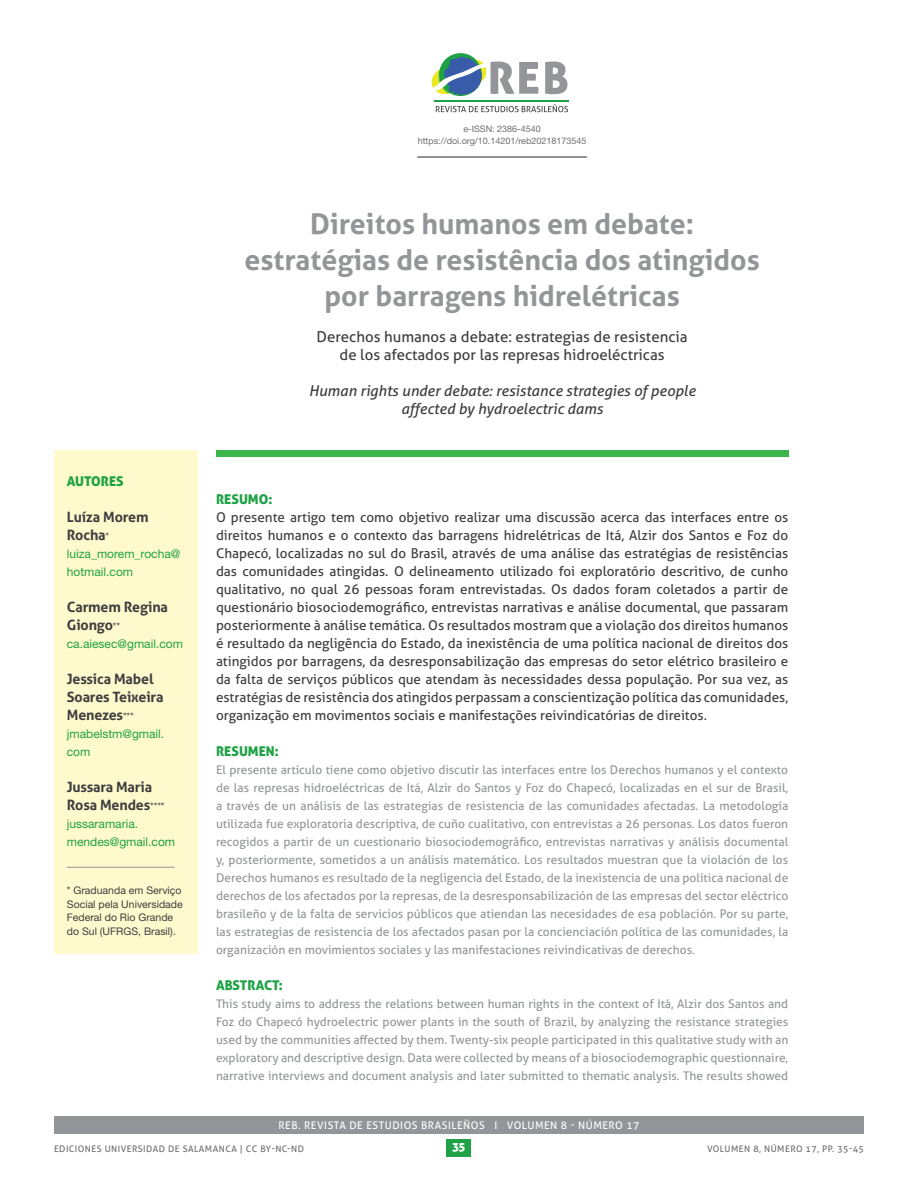
<style>
.page{position:relative;width:918px;height:1188px;background:#fff}
.page>*{position:absolute;margin:0;border:0;box-sizing:border-box;transform-origin:0 0}
.t1{font:700 28.5px/36px "Aller";color:#939598;text-align:center}
.t2{font:15px/18px "Aller";color:#3e3e3f;text-align:center}
.t3{font:italic 15px/18px "Aller";color:#3e3e3f;text-align:center}
.t4{font:700 14.25px/18px "Aller";letter-spacing:-.01em;color:#3e3e3f}
.body{font:13.5px/18px "Aller";color:#3e3e3f;text-align:justify}
.body-2{font:13.5px "Aller Display";color:#1fa245}
.body-3{font:12px/18px "Aller";color:#939598;text-align:justify}
.t5{font:12px/18px "Helvetica Neue";color:#1fa245}
.t6{font:12px "Aller Display";color:#fff}
.body-4{font:10.5px/13.5px "Helvetica Neue";color:#3e3e3f}
.t7{font:10.5px "Aller";letter-spacing:.05em;color:#fff}
.t8{font:9px "Aller";letter-spacing:.05em;color:#6c6d70}
.body-5{font:9px "Helvetica Neue";color:#6c6d70}
.s1{font-family:"Helvetica Neue";font-weight:400;font-size:10.5px}
</style>
<div class="page">
<div style="left:54px;top:1116px;width:810px;height:18px;background:#939598"></div>
<div style="left:447px;top:1139px;width:24px;height:18px;background:#1fa245"></div>
<div style="left:216px;top:450px;width:572px;height:6px;background:#3ab54a"></div>
<div style="left:54px;top:450px;width:144px;height:504px;background:#fffacd"></div>
<hr style="left:67px;top:867px;width:108px;height:1px;background:#939598">
<svg style="left:545px;top:62px;width:22px;height:32px"></svg>
<svg style="left:436px;top:104px;width:132px;height:8px"></svg>
<hr style="left:434px;top:100px;width:135px;height:2px;background:#1fa245">
<svg style="left:439px;top:53px;width:43px;height:43px"></svg>
<svg style="left:431px;top:56px;width:107px;height:40px"></svg>
<hr style="left:418px;top:156px;width:168px;height:2px;background:#6c6d70">
<p class="body-5" style="left:463px;top:124px;width:79px">e-ISSN: 2386-4540</p>
<p class="body-5" style="left:418px;top:136px;width:170px">https://doi.org/10.14201/reb20218173545</p>
<p class="body-2" style="left:67px;top:473px;width:58px">AUTORES</p>
<p class="t4" style="left:67px;top:508px;width:83px">Luíza Morem<br>Rocha<span class="s1">*</span></p>
<p class="t5" style="left:67px;top:545px;width:115px">luiza_morem_rocha@ hotmail.com</p>
<p class="t4" style="left:67px;top:598px;width:103px">Carmem Regina<br>Giongo<span class="s1">**</span></p>
<p class="t5" style="left:67px;top:635px;width:118px">ca.aiesec@gmail.com</p>
<p class="t4" style="left:67px;top:670px;width:98px">Jessica Mabel<br>Soares Teixeira<br>Menezes<span class="s1">***</span></p>
<p class="t5" style="left:67px;top:725px;width:99px">jmabelstm@gmail. com</p>
<p class="t4" style="left:67px;top:778px;width:99px">Jussara Maria<br>Rosa Mendes<span class="s1">****</span></p>
<p class="t5" style="left:67px;top:815px;width:110px">jussaramaria. mendes@gmail.com</p>
<p class="body-4" style="left:67px;top:884px;width:117px">* Graduanda em Serviço<br>Social pela Universidade<br>Federal do Rio Grande do Sul (UFRGS, Brasil).</p>
<p class="t1" style="left:244px;top:206px;width:517px">Direitos humanos em debate: estratégias de resistência dos atingidos por barragens hidrelétricas</p>
<p class="t2" style="left:317px;top:328px;width:372px">Derechos humanos a debate: estrategias de resistencia de los afectados por las represas hidroeléctricas</p>
<p class="t3" style="left:309px;top:382px;width:388px">Human rights under debate: resistance strategies of people affected by hydroelectric dams</p>
<p class="body-2" style="left:216px;top:491px;width:58px">RESUMO:</p>
<p class="body" style="left:216px;top:508px;width:574px">O presente artigo tem como objetivo realizar uma discussão acerca das interfaces entre os direitos humanos e o contexto das barragens hidrelétricas de Itá, Alzir dos Santos e Foz do Chapecó, localizadas no sul do Brasil, através de uma análise das estratégias de resistências das comunidades atingidas. O delineamento utilizado foi exploratório descritivo, de cunho qualitativo, no qual 26 pessoas foram entrevistadas. Os dados foram coletados a partir de questionário biosociodemográfico, entrevistas narrativas e análise documental, que passaram posteriormente à análise temática. Os resultados mostram que a violação dos direitos humanos é resultado da negligência do Estado, da inexistência de uma política nacional de direitos dos atingidos por barragens, da desresponsabilização das empresas do setor elétrico brasileiro e da falta de serviços públicos que atendam às necessidades dessa população. Por sua vez, as estratégias de resistência dos atingidos perpassam a conscientização política das comunidades, organização em movimentos sociais e manifestações reivindicatórias de direitos.</p>
<p class="body-2" style="left:216px;top:743px;width:64px">RESUMEN:</p>
<p class="body-3" style="left:216px;top:761px;width:574px">El presente artículo tiene como objetivo discutir las interfaces entre los Derechos humanos y el contexto de las represas hidroeléctricas de Itá, Alzir do Santos y Foz do Chapecó, localizadas en el sur de Brasil, a través de un análisis de las estrategias de resistencia de las comunidades afectadas. La metodología utilizada fue exploratoria descriptiva, de cuño cualitativo, con entrevistas a 26 personas. Los datos fueron recogidos a partir de un cuestionario biosociodemográfico, entrevistas narrativas y análisis documental y, posteriormente, sometidos a un análisis matemático. Los resultados muestran que la violación de los Derechos humanos es resultado de la negligencia del Estado, de la inexistencia de una política nacional de derechos de los afectados por la represas, de la desresponsabilización de las empresas del sector eléctrico brasileño y de la falta de servicios públicos que atiendan las necesidades de esa población. Por su parte, las estrategias de resistencia de los afectados pasan por la concienciación política de las comunidades, la organización en movimientos sociales y las manifestaciones reivindicativas de derechos.</p>
<p class="body-2" style="left:216px;top:977px;width:68px">ABSTRACT:</p>
<p class="body-3" style="left:216px;top:995px;width:574px">This study aims to address the relations between human rights in the context of Itá, Alzir dos Santos and Foz do Chapecó hydroelectric power plants in the south of Brazil, by analyzing the resistance strategies used by the communities affected by them. Twenty-six people participated in this qualitative study with an exploratory and descriptive design. Data were collected by means of a biosociodemographic questionnaire, narrative interviews and document analysis and later submitted to thematic analysis. The results showed</p>
<p class="t7" style="left:278px;top:1119px;width:363px">REB. REVISTA DE ESTUDIOS BRASILEÑOS I VOLUMEN 8 - NÚMERO 17</p>
<p class="t8" style="left:54px;top:1143px;width:252px">EDICIONES UNIVERSIDAD DE SALAMANCA | CC BY-NC-ND</p>
<p class="t6" style="left:453px;top:1139px;width:14px">35</p>
<p class="t8" style="left:707px;top:1143px;width:158px">VOLUMEN 8, NÚMERO 17, PP. 35-45</p>
</div>
